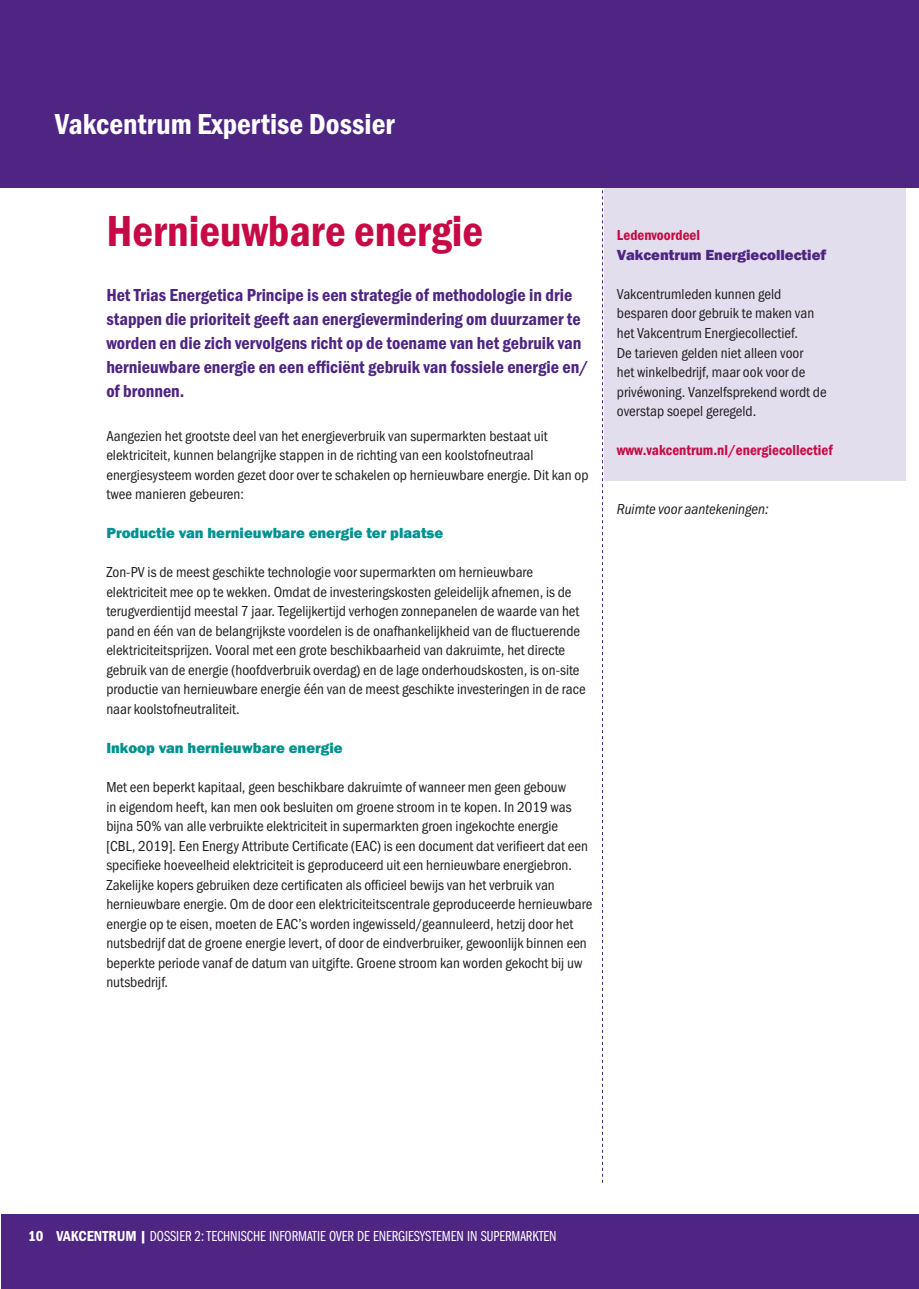
<style>
.page{position:relative;width:919px;height:1289px;background:#fff}
.page>*{position:absolute;margin:0;border:0;box-sizing:border-box;transform-origin:0 0}
.t1{font:45px "Franklin Gothic URW Con Dem";color:#c60a45}
.t2{font:30px "Franklin Gothic URW Con Dem";color:#fff}
.t3{font:18px/24px "Franklin Gothic URW Con Dem";color:#4e2582}
.t4{font:15px/19.5px "Franklin Gothic URW Cond";color:#231f20}
.t5{font:15px "Franklin Gothic LT Pro Bk Cm";color:#fff}
.t6{font:800 15px "Franklin Gothic";color:#009290}
.t7{font:15px "Franklin Gothic URW Con Dem";color:#c60a45}
.t8{font:800 15px "Franklin Gothic";color:#4e2582}
.t9{font:15px "Franklin Gothic URW Con Boo Ita";color:#231f20}
.s1{font-family:"Franklin Gothic URW Con Dem"}
</style>
<div class="page">
<svg style="left:602px;top:187px;width:1px;height:995px"></svg>
<div style="left:1px;top:1214px;width:917px;height:74px;background:#4e2582"></div>
<div style="left:0;top:0;width:918px;height:187px;background:#4e2582"></div>
<div style="left:603px;top:188px;width:302px;height:292px;background:#e3deed"></div>
<h2 class="t2" style="left:55px;top:104px;width:341px">Vakcentrum Expertise Dossier</h2>
<h1 class="t1" style="left:106px;top:201px;width:378px">Hernieuwbare energie</h1>
<p class="t3" style="left:106px;top:282px;width:484px">Het Trias Energetica Principe is een strategie of methodologie in drie stappen die prioriteit geeft aan energievermindering om duurzamer te worden en die zich vervolgens richt op de toename van het gebruik van hernieuwbare energie en een efficiënt gebruik van fossiele energie en/ of bronnen.</p>
<p class="t4" style="left:106px;top:425px;width:483px">Aangezien het grootste deel van het energieverbruik van supermarkten bestaat uit elektriciteit, kunnen belangrijke stappen in de richting van een koolstofneutraal energiesysteem worden gezet door over te schakelen op hernieuwbare energie. Dit kan op twee manieren gebeuren:</p>
<p class="t6" style="left:106px;top:523px;width:338px">Productie van hernieuwbare energie ter plaatse</p>
<p class="t4" style="left:106px;top:561px;width:481px">Zon-PV is de meest geschikte technologie voor supermarkten om hernieuwbare elektriciteit mee op te wekken. Omdat de investeringskosten geleidelijk afnemen, is de terugverdientijd meestal 7 jaar. Tegelijkertijd verhogen zonnepanelen de waarde van het pand en één van de belangrijkste voordelen is de onafhankelijkheid van de fluctuerende elektriciteitsprijzen. Vooral met een grote beschikbaarheid van dakruimte, het directe gebruik van de energie (hoofdverbruik overdag) en de lage onderhoudskosten, is on-site productie van hernieuwbare energie één van de meest geschikte investeringen in de race naar koolstofneutraliteit.</p>
<p class="t6" style="left:106px;top:738px;width:238px">Inkoop van hernieuwbare energie</p>
<p class="t4" style="left:106px;top:776px;width:487px">Met een beperkt kapitaal, geen beschikbare dakruimte of wanneer men geen gebouw<br>in eigendom heeft, kan men ook besluiten om groene stroom in te kopen. In 2019 was bijna 50% van alle verbruikte elektriciteit in supermarkten groen ingekochte energie<br>[CBL, 2019]. Een Energy Attribute Certificate (EAC) is een document dat verifieert dat een specifieke hoeveelheid elektriciteit is geproduceerd uit een hernieuwbare energiebron.<br>Zakelijke kopers gebruiken deze certificaten als officieel bewijs van het verbruik van hernieuwbare energie. Om de door een elektriciteitscentrale geproduceerde hernieuwbare energie op te eisen, moeten de EAC’s worden ingewisseld/geannuleerd, hetzij door het nutsbedrijf dat de groene energie levert, of door de eindverbruiker, gewoonlijk binnen een beperkte periode vanaf de datum van uitgifte. Groene stroom kan worden gekocht bij uw nutsbedrijf.</p>
<p class="t7" style="left:617px;top:225px;width:85px">Ledenvoordeel</p>
<p class="t8" style="left:617px;top:245px;width:211px">Vakcentrum Energiecollectief</p>
<p class="t4" style="left:617px;top:283px;width:211px">Vakcentrumleden kunnen geld besparen door gebruik te maken van het Vakcentrum Energiecollectief.<br>De tarieven gelden niet alleen voor<br>het winkelbedrijf, maar ook voor de privéwoning. Vanzelfsprekend wordt de overstap soepel geregeld.</p>
<p class="t7" style="left:617px;top:440px;width:217px">www.vakcentrum.nl/energiecollectief</p>
<p class="t9" style="left:617px;top:501px;width:153px">Ruimte voor aantekeningen:</p>
<p class="t5" style="left:28px;top:1227px;width:530px"><span class="s1">10 VAKCENTRUM |</span> DOSSIER 2: TECHNISCHE INFORMATIE OVER DE ENERGIESYSTEMEN IN SUPERMARKTEN</p>
</div>
